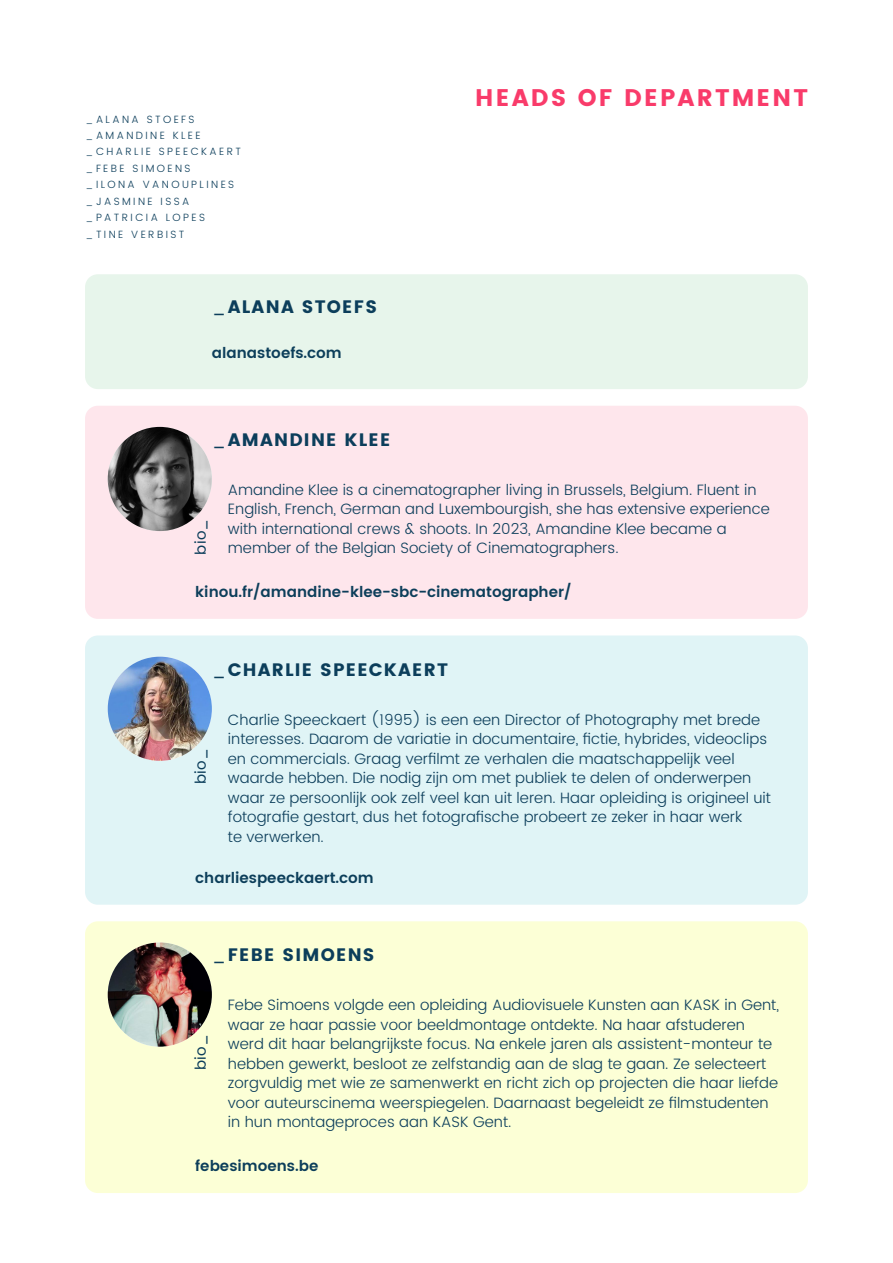
<style>
.page{position:relative;width:893px;height:1263px;background:#fff}
.page>*{position:absolute;margin:0;border:0;box-sizing:border-box;transform-origin:0 0}
.t1{font:700 24px "Poppins";letter-spacing:.09em;color:#f93b6a}
.t2{font:700 18px "Poppins";letter-spacing:.07em;color:#0c3e5b}
.t3{font:300 15px/19.5px "Poppins";color:#0c3e5b}
.t4{font:600 15px "Poppins";color:#0c3e5a}
.t5{font:15px "Poppins";letter-spacing:.02em;color:#0c3e5b}
.t6{font:300 10.5px/16.5px "Poppins";letter-spacing:.23em;color:#0c3e5b}
.s1{font-weight:400}
</style>
<div class="page">
<div style="left:85px;top:274px;width:723px;height:115px;background:#e7f5eb;border-radius:13px"></div>
<div style="left:85px;top:406px;width:723px;height:213px;background:#fee6ec;border-radius:13px"></div>
<div style="left:85px;top:635px;width:723px;height:270px;background:#e0f4f6;border-radius:13px"></div>
<img style="left:108px;top:427px;width:104px;height:104px;border-radius:52px">
<img style="left:108px;top:657px;width:104px;height:104px;border-radius:52px">
<div style="left:85px;top:921px;width:723px;height:272px;background:#fcffd6;border-radius:13px"></div>
<img style="left:108px;top:942px;width:104px;height:105px;border-radius:52px">
<p class="t6" style="left:85px;top:111px;width:158px">_ALANA STOEFS _AMANDINE KLEE _CHARLIE SPEECKAERT _FEBE SIMOENS _ILONA VANOUPLINES _JASMINE ISSA _PATRICIA LOPES _TINE VERBIST</p>
<p class="t2" style="left:212px;top:296px;width:167px"><span class="s1">_</span>ALANA STOEFS</p>
<p class="t4" style="left:212px;top:342px;width:131px">alanastoefs.com</p>
<p class="t2" style="left:212px;top:429px;width:180px"><span class="s1">_</span>AMANDINE KLEE</p>
<h1 class="t1" style="left:475px;top:84px;width:334px">HEADS OF DEPARTMENT</h1>
<p class="t5" style="left:190px;top:555px;width:38px;rotate:-90deg">bio_</p>
<p class="t3" style="left:228px;top:480px;width:543px">Amandine Klee is a cinematographer living in Brussels, Belgium. Fluent in English, French, German and Luxembourgish, she has extensive experience with international crews &amp; shoots. In 2023, Amandine Klee became a member of the Belgian Society of Cinematographers.</p>
<p class="t4" style="left:195px;top:580px;width:378px">kinou.fr/amandine-klee-sbc-cinematographer/</p>
<p class="t2" style="left:212px;top:659px;width:238px"><span class="s1">_</span>CHARLIE SPEECKAERT</p>
<p class="t5" style="left:190px;top:784px;width:38px;rotate:-90deg">bio_</p>
<p class="t3" style="left:228px;top:710px;width:545px">Charlie Speeckaert (1995) is een een Director of Photography met brede interesses. Daarom de variatie in documentaire, fictie, hybrides, videoclips en commercials. Graag verfilmt ze verhalen die maatschappelijk veel waarde hebben. Die nodig zijn om met publiek te delen of onderwerpen waar ze persoonlijk ook zelf veel kan uit leren. Haar opleiding is origineel uit fotografie gestart, dus het fotografische probeert ze zeker in haar werk<br>te verwerken.</p>
<p class="t4" style="left:195px;top:866px;width:180px">charliespeeckaert.com</p>
<p class="t2" style="left:212px;top:945px;width:164px"><span class="s1">_</span>FEBE SIMOENS</p>
<p class="t5" style="left:190px;top:1070px;width:38px;rotate:-90deg">bio_</p>
<p class="t3" style="left:228px;top:996px;width:552px">Febe Simoens volgde een opleiding Audiovisuele Kunsten aan KASK in Gent, waar ze haar passie voor beeldmontage ontdekte. Na haar afstuderen werd dit haar belangrijkste focus. Na enkele jaren als assistent-monteur te hebben gewerkt, besloot ze zelfstandig aan de slag te gaan. Ze selecteert zorgvuldig met wie ze samenwerkt en richt zich op projecten die haar liefde voor auteurscinema weerspiegelen. Daarnaast begeleidt ze filmstudenten in hun montageproces aan KASK Gent.</p>
<p class="t4" style="left:195px;top:1155px;width:125px">febesimoens.be</p>
</div>
